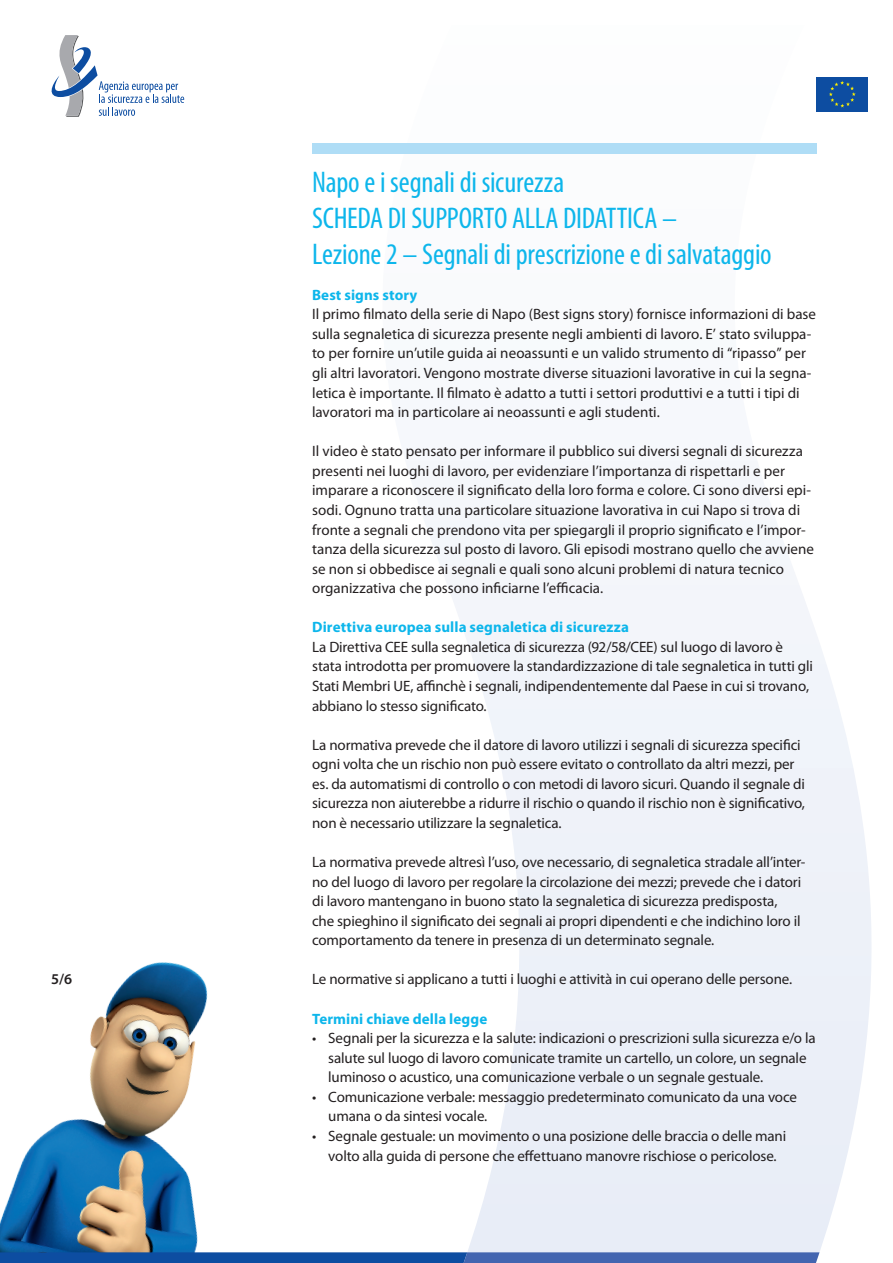
<style>
.page{position:relative;width:893px;height:1263px;background:#fff}
.page>*{position:absolute;margin:0;border:0;box-sizing:border-box;transform-origin:0 0}
.t1{font:condensed 30px/36px "Myriad Pro";letter-spacing:-.005em;color:#0db6eb}
.t2{font:15px/19.5px "Myriad Pro";letter-spacing:-.005em;color:#231f20}
.t3{font:700 15px "Myriad Pro";letter-spacing:.005em;color:#0db6eb}
.t4{font:600 15px "Myriad Pro";color:#231f20}
</style>
<div class="page">
<img style="left:0;top:962px;width:208px;height:290px">
<svg style="left:425px;top:77px;width:447px;height:1177px"></svg>
<svg style="left:0;top:1252px;width:819px;height:11px;background:#295ba9"></svg>
<svg style="left:51px;top:35px;width:133px;height:82px"></svg>
<div style="left:312px;top:143px;width:504px;height:11px;background:#afddf6"></div>
<p class="t4" style="left:51px;top:970px;width:23px">5/6</p>
<p class="t1" style="left:312px;top:165px;width:254px">Napo e i segnali di sicurezza</p>
<p class="t1" style="left:312px;top:201px;width:461px">SCHEDA DI SUPPORTO ALLA DIDATTICA –<br>Lezione 2 – Segnali di prescrizione e di salvataggio</p>
<p class="t3" style="left:312px;top:286px;width:107px">Best signs story</p>
<p class="t2" style="left:312px;top:305px;width:505px">Il primo filmato della serie di Napo (Best signs story) fornisce informazioni di base sulla segnaletica di sicurezza presente negli ambienti di lavoro. E’ stato sviluppa&shy;to per fornire un’utile guida ai neoassunti e un valido strumento di “ripasso” per gli altri lavoratori. Vengono mostrate diverse situazioni lavorative in cui la segna&shy;letica è importante. Il filmato è adatto a tutti i settori produttivi e a tutti i tipi di lavoratori ma in particolare ai neoassunti e agli studenti.</p>
<p class="t2" style="left:312px;top:442px;width:503px">Il video è stato pensato per informare il pubblico sui diversi segnali di sicurezza presenti nei luoghi di lavoro, per evidenziare l’importanza di rispettarli e per imparare a riconoscere il significato della loro forma e colore. Ci sono diversi epi&shy;sodi. Ognuno tratta una particolare situazione lavorativa in cui Napo si trova di fronte a segnali che prendono vita per spiegargli il proprio significato e l’impor&shy;tanza della sicurezza sul posto di lavoro. Gli episodi mostrano quello che avviene se non si obbedisce ai segnali e quali sono alcuni problemi di natura tecnico organizzativa che possono inficiarne l’efficacia.</p>
<p class="t3" style="left:312px;top:619px;width:318px">Direttiva europea sulla segnaletica di sicurezza</p>
<p class="t2" style="left:312px;top:637px;width:502px">La Direttiva CEE sulla segnaletica di sicurezza (92/58/CEE) sul luogo di lavoro è stata introdotta per promuovere la standardizzazione di tale segnaletica in tutti gli Stati Membri UE, affinchè i segnali, indipendentemente dal Paese in cui si trovano, abbiano lo stesso significato.</p>
<p class="t2" style="left:312px;top:735px;width:494px">La normativa prevede che il datore di lavoro utilizzi i segnali di sicurezza specifici ogni volta che un rischio non può essere evitato o controllato da altri mezzi, per es. da automatismi di controllo o con metodi di lavoro sicuri. Quando il segnale di sicurezza non aiuterebbe a ridurre il rischio o quando il rischio non è significativo, non è necessario utilizzare la segnaletica.</p>
<p class="t2" style="left:312px;top:852px;width:495px">La normativa prevede altresì l’uso, ove necessario, di segnaletica stradale all’inter&shy;no del luogo di lavoro per regolare la circolazione dei mezzi; prevede che i datori di lavoro mantengano in buono stato la segnaletica di sicurezza predisposta,<br>che spieghino il significato dei segnali ai propri dipendenti e che indichino loro il comportamento da tenere in presenza di un determinato segnale.</p>
<p class="t2" style="left:312px;top:970px;width:482px">Le normative si applicano a tutti i luoghi e attività in cui operano delle persone.</p>
<p class="t3" style="left:312px;top:1010px;width:177px">Termini chiave della legge</p>
<p class="t2" style="left:328px;top:1029px;width:489px;text-indent:-16px">• Segnali per la sicurezza e la salute: indicazioni o prescrizioni sulla sicurezza e/o la salute sul luogo di lavoro comunicate tramite un cartello, un colore, un segnale luminoso o acustico, una comunicazione verbale o un segnale gestuale.</p>
<p class="t2" style="left:328px;top:1087px;width:470px;text-indent:-16px">• Comunicazione verbale: messaggio predeterminato comunicato da una voce umana o da sintesi vocale.</p>
<p class="t2" style="left:312px;top:1126px;width:476px;text-align:center">• Segnale gestuale: un movimento o una posizione delle braccia o delle mani volto alla guida di persone che effettuano manovre rischiose o pericolose.</p>
</div>
